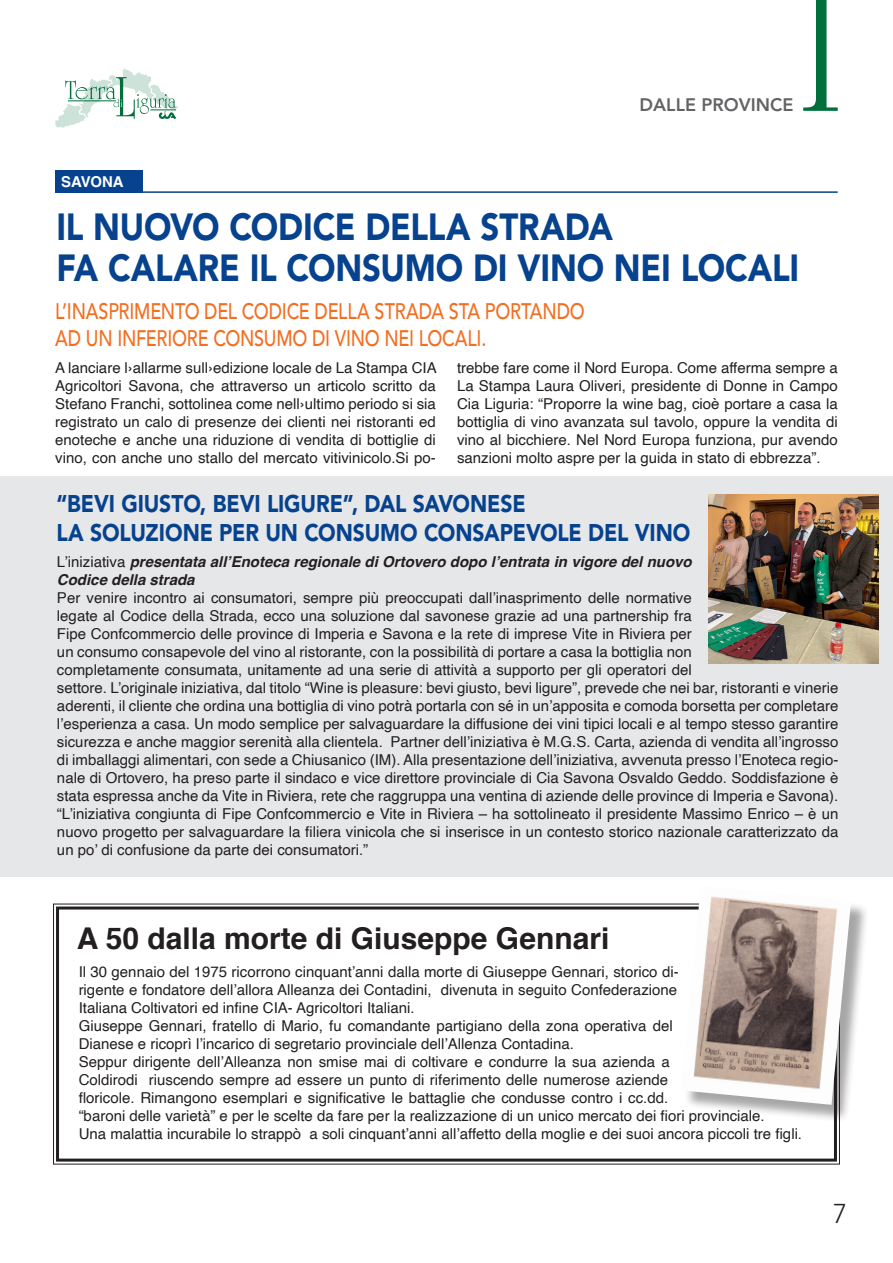
<style>
.page{position:relative;width:893px;height:1263px;background:#fff}
.page>*{position:absolute;margin:0;border:0;box-sizing:border-box;transform-origin:0 0}
.Corpo_del_testo{font:900 37.5px "Avenir LT Std";letter-spacing:-.01em;color:#06428d;scale:.88 1}
.t1{font:700 30px "Helvetica";color:#231f20}
.t2{font:300 27px "Avenir LT Std";color:#231f20}
.Corpo_del_testo-2{font:900 24px/28.8px "Avenir LT Std";letter-spacing:-.005em;color:#06428d;scale:.88 1}
.Corpo_del_testo-3{font:500 22.5px "Avenir";letter-spacing:-.015em;color:#f36e21;scale:.8 1}
.t3{font:800 18px "Avenir LT Std";color:#636366}
.Normal__Web{font:15px/18px "Helvetica";color:#231f20;text-align:justify}
.Normal__Web-2{font:italic 700 15px/18px "Helvetica";color:#231f20}
.Plain_Text{font:700 15px "Helvetica LT Std";letter-spacing:-.015em;color:#fff}
.s1{font-weight:400;font-style:normal}
</style>
<div class="page">
<div style="left:1px;top:476px;width:892px;height:400px;background:#e6e7e9"></div>
<svg style="left:803px;top:0;width:35px;height:111px"></svg>
<svg style="left:55px;top:68px;width:123px;height:60px"></svg>
<div style="left:55px;top:170px;width:88px;height:23px;background:#06428d"></div>
<hr style="left:133px;top:191px;width:705px;height:2px;background:#06428d">
<svg style="left:53px;top:903px;width:787px;height:262px"></svg>
<div style="left:56px;top:906px;width:781px;height:255px;border:3px solid #231f20"></div>
<div style="left:684px;top:889px;width:185px;height:234px;background:#231f20;opacity:.4"></div>
<img style="left:681px;top:889px;width:170px;height:216px">
<img style="left:708px;top:494px;width:171px;height:170px">
<p class="t3" style="left:640px;top:94px;width:155px">DALLE PROVINCE</p>
<p class="Plain_Text" style="left:61px;top:172px;width:64px">SAVONA</p>
<p class="Corpo_del_testo" style="left:56px;top:204px;width:634px">IL NUOVO CODICE DELLA STRADA</p>
<p class="Corpo_del_testo" style="left:56px;top:246px;width:846px">FA CALARE IL CONSUMO DI VINO NEI LOCALI</p>
<p class="Corpo_del_testo-3" style="left:55px;top:292px;width:663px">L’INASPRIMENTO DEL CODICE DELLA STRADA STA PORTANDO</p>
<p class="Corpo_del_testo-3" style="left:55px;top:319px;width:540px">AD UN INFERIORE CONSUMO DI VINO NEI LOCALI.</p>
<p class="Normal__Web" style="left:55px;top:359px;width:383px">A lanciare l›allarme sull›edizione locale de La Stampa CIA Agricoltori Savona, che attraverso un articolo scritto da Stefano Franchi, sottolinea come nell›ultimo periodo si sia registrato un calo di presenze dei clienti nei ristoranti ed enoteche e anche una riduzione di vendita di bottiglie di vino, con anche uno stallo del mercato vitivinicolo.Si po-</p>
<p class="Normal__Web" style="left:457px;top:359px;width:382px">trebbe fare come il Nord Europa. Come afferma sempre a La Stampa Laura Oliveri, presidente di Donne in Campo Cia Liguria: “Proporre la wine bag, cioè portare a casa la bottiglia di vino avanzata sul tavolo, oppure la vendita di vino al bicchiere. Nel Nord Europa funziona, pur avendo sanzioni molto aspre per la guida in stato di ebbrezza”.</p>
<p class="Corpo_del_testo-2" style="left:56px;top:489px;width:722px">“BEVI GIUSTO, BEVI LIGURE”, DAL SAVONESE<br>LA SOLUZIONE PER UN CONSUMO CONSAPEVOLE DEL VINO</p>
<p class="Normal__Web-2" style="left:57px;top:554px;width:636px"><span class="s1">L’iniziativa</span> presentata all’Enoteca regionale di Ortovero dopo l’entrata in vigore del nuovo<br>Codice della strada</p>
<p class="Normal__Web" style="left:57px;top:589px;width:783px;text-align:left">Per venire incontro ai consumatori, sempre più preoccupati dall’inasprimento delle normative<br>legate al Codice della Strada, ecco una soluzione dal savonese grazie ad una partnership fra<br>Fipe Confcommercio delle province di Imperia e Savona e la rete di imprese Vite in Riviera per<br>un consumo consapevole del vino al ristorante, con la possibilità di portare a casa la bottiglia non<br>completamente consumata, unitamente ad una serie di attività a supporto per gli operatori del<br>settore. L’originale iniziativa, dal titolo “Wine is pleasure: bevi giusto, bevi ligure”, prevede che nei bar, ristoranti e vinerie aderenti, il cliente che ordina una bottiglia di vino potrà portarla con sé in un’apposita e comoda borsetta per completare l’esperienza a casa. Un modo semplice per salvaguardare la diffusione dei vini tipici locali e al tempo stesso garantire sicurezza e anche maggior serenità alla clientela. Partner dell’iniziativa è M.G.S. Carta, azienda di vendita all’ingrosso di imballaggi alimentari, con sede a Chiusanico (IM). Alla presentazione dell’iniziativa, avvenuta presso l’Enoteca regio&shy;nale di Ortovero, ha preso parte il sindaco e vice direttore provinciale di Cia Savona Osvaldo Geddo. Soddisfazione è stata espressa anche da Vite in Riviera, rete che raggruppa una ventina di aziende delle province di Imperia e Savona). “L’iniziativa congiunta di Fipe Confcommercio e Vite in Riviera – ha sottolineato il presidente Massimo Enrico – è un nuovo progetto per salvaguardare la filiera vinicola che si inserisce in un contesto storico nazionale caratterizzato da un po’ di confusione da parte dei consumatori.”</p>
<p class="t1" style="left:77px;top:911px;width:534px">A 50 dalla morte di Giuseppe Gennari</p>
<p class="Normal__Web" style="left:79px;top:963px;width:602px">Il 30 gennaio del 1975 ricorrono cinquant’anni dalla morte di Giuseppe Gennari, storico di&shy;rigente e fondatore dell’allora Alleanza dei Contadini, divenuta in seguito Confederazione Italiana Coltivatori ed infine CIA- Agricoltori Italiani.</p>
<p class="Normal__Web" style="left:79px;top:1017px;width:595px">Giuseppe Gennari, fratello di Mario, fu comandante partigiano della zona operativa del<br>Dianese e ricoprì l’incarico di segretario provinciale dell’Allenza Contadina.</p>
<p class="Normal__Web" style="left:79px;top:1053px;width:688px;text-align:left">Seppur dirigente dell’Alleanza non smise mai di coltivare e condurre la sua azienda a<br>Coldirodi riuscendo sempre ad essere un punto di riferimento delle numerose aziende<br>floricole. Rimangono esemplari e significative le battaglie che condusse contro i cc.dd.<br>“baroni delle varietà” e per le scelte da fare per la realizzazione di un unico mercato dei fiori provinciale.</p>
<p class="Normal__Web" style="left:79px;top:1125px;width:725px">Una malattia incurabile lo strappò a soli cinquant’anni all’affetto della moglie e dei suoi ancora piccoli tre figli.</p>
<p class="t2" style="left:833px;top:1198px;width:16px">7</p>
</div>
